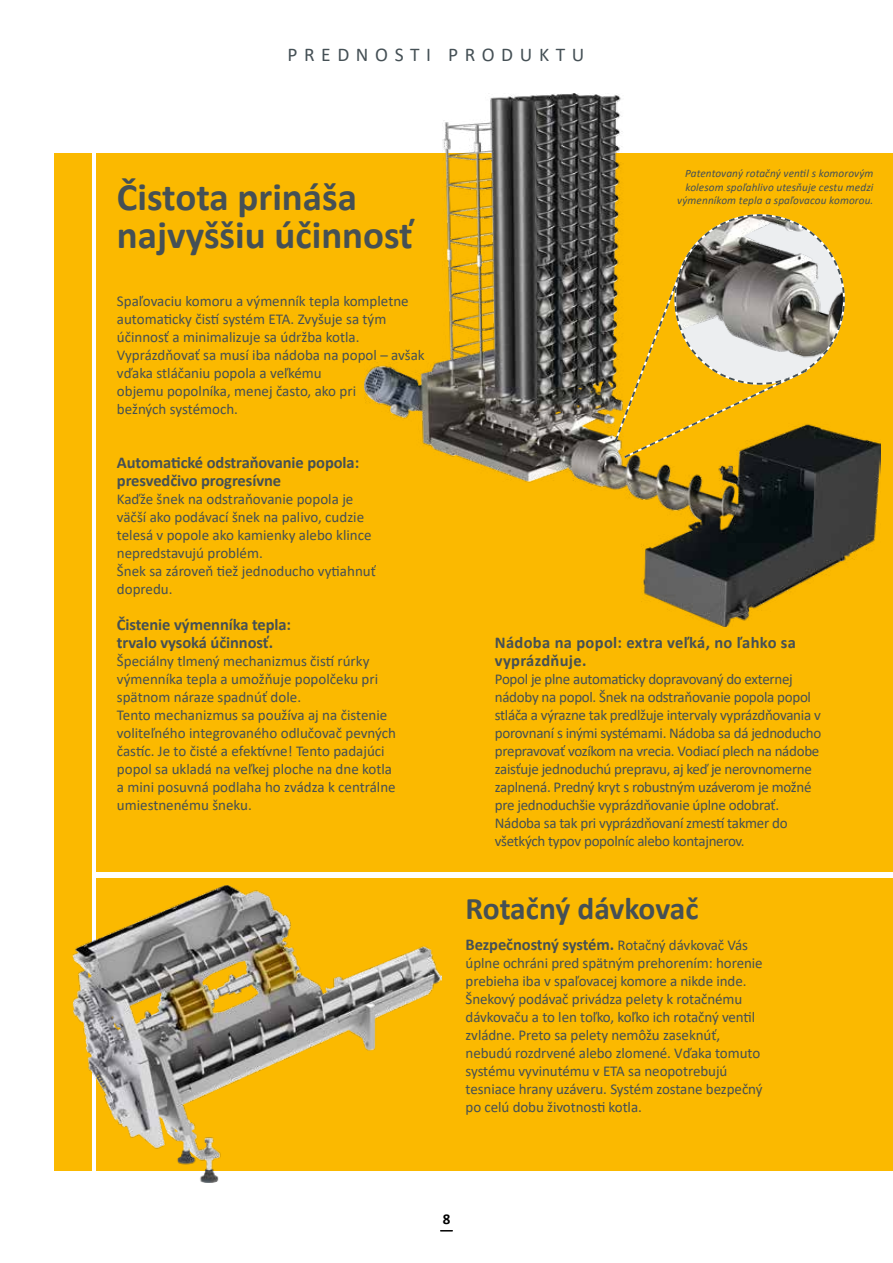
<style>
.page{position:relative;width:893px;height:1263px;background:#fff}
.page>*{position:absolute;margin:0;border:0;box-sizing:border-box;transform-origin:0 0}
.t1{font:700 39px/37.5px "Calibri";color:#455055}
.t2{font:700 31.5px "Calibri";letter-spacing:-.005em;color:#455055}
.t3{font:19.5px "Calibri";letter-spacing:.34em;color:#455055}
.t4{font:700 16.5px/18px "Calibri";letter-spacing:-.005em;color:#455055}
.t5{font:700 16.5px/18px "Calibri";letter-spacing:.02em;color:#455055}
.t6{font:15px/18px "Calibri";letter-spacing:-.005em;color:#455055}
.t7{font:700 15px "Calibri";color:#000}
.t8{font:italic 11.25px/13.5px "Calibri";letter-spacing:.01em;color:#455055;text-align:right}
.s1{font-weight:400;font-size:15px}
</style>
<div class="page">
<div style="left:97px;top:878px;width:796px;height:292px;background:#fbb900"></div>
<div style="left:97px;top:153px;width:796px;height:719px;background:#fbb900"></div>
<div style="left:54px;top:153px;width:38px;height:1017px;background:#fbb900"></div>
<img style="left:73px;top:885px;width:369px;height:297px">
<img style="left:365px;top:94px;width:515px;height:532px">
<svg style="left:613px;top:213px;width:233px;height:247px"></svg>
<h3 class="t3" style="left:287px;top:41px;width:299px">PREDNOSTI PRODUKTU</h3>
<h1 class="t1" style="left:117px;top:178px;width:298px">Čistota prináša najvyššiu účinnosť</h1>
<p class="t6" style="left:117px;top:292px;width:309px">Spaľovaciu komoru a výmenník tepla kompletne automaticky čistí systém ETA. Zvyšuje sa tým účinnosť a minimalizuje sa údržba kotla.<br>Vyprázdňovať sa musí iba nádoba na popol – avšak vďaka stláčaniu popola a veľkému<br>objemu popolníka, menej často, ako pri<br>bežných systémoch.</p>
<p class="t8" style="left:677px;top:166px;width:198px">Patentovaný rotačný ventil s komorovým kolesom spoľahlivo utesňuje cestu medzi výmenníkom tepla a spaľovacou komorou.</p>
<p class="t4" style="left:117px;top:453px;width:244px">Automatické odstraňovanie popola: presvedčivo progresívne</p>
<p class="t6" style="left:117px;top:490px;width:261px">Kaďže šnek na odstraňovanie popola je väčší ako podávací šnek na palivo, cudzie telesá v popole ako kamienky alebo klince nepredstavujú problém.<br>Šnek sa zároveň tiež jednoducho vytiahnuť dopredu.</p>
<p class="t4" style="left:117px;top:615px;width:176px">Čistenie výmenníka tepla: trvalo vysoká účinnosť.</p>
<p class="t6" style="left:117px;top:652px;width:281px">Špeciálny tlmený mechanizmus čistí rúrky výmenníka tepla a umožňuje popolčeku pri spätnom náraze spadnúť dole.<br>Tento mechanizmus sa používa aj na čistenie voliteľného integrovaného odlučovač pevných častíc. Je to čisté a efektívne! Tento padajúci popol sa ukladá na veľkej ploche na dne kotla a mini posuvná podlaha ho zvádza k centrálne umiestnenému šneku.</p>
<p class="t5" style="left:495px;top:633px;width:303px">Nádoba na popol: extra veľká, no ľahko sa vyprázdňuje.</p>
<p class="t6" style="left:495px;top:670px;width:328px">Popol je plne automaticky dopravovaný do externej nádoby na popol. Šnek na odstraňovanie popola popol stláča a výrazne tak predlžuje intervaly vyprázdňovania v porovnaní s inými systémami. Nádoba sa dá jednoducho prepravovať vozíkom na vrecia. Vodiací plech na nádobe zaisťuje jednoduchú prepravu, aj keď je nerovnomerne zaplnená. Predný kryt s robustným uzáverom je možné pre jednoduchšie vyprázdňovanie úplne odobrať.<br>Nádoba sa tak pri vyprázdňovaní zmestí takmer do všetkých typov popolníc alebo kontajnerov.</p>
<h2 class="t2" style="left:466px;top:886px;width:234px">Rotačný dávkovač</h2>
<p class="t4" style="left:466px;top:935px;width:284px">Bezpečnostný systém. <span class="s1">Rotačný dávkovač Vás</span></p>
<p class="t6" style="left:466px;top:953px;width:299px">úplne ochráni pred spätným prehorením: horenie prebieha iba v spaľovacej komore a nikde inde.<br>Šnekový podávač privádza pelety k rotačnému dávkovaču a to len toľko, koľko ich rotačný ventil zvládne. Preto sa pelety nemôžu zaseknúť, nebudú rozdrvené alebo zlomené. Vďaka tomuto systému vyvinutému v ETA sa neopotrebujú tesniace hrany uzáveru. Systém zostane bezpečný po celú dobu životnosti kotla.</p>
<p class="t7" style="left:443px;top:1208px;width:9px">8</p>
</div>
